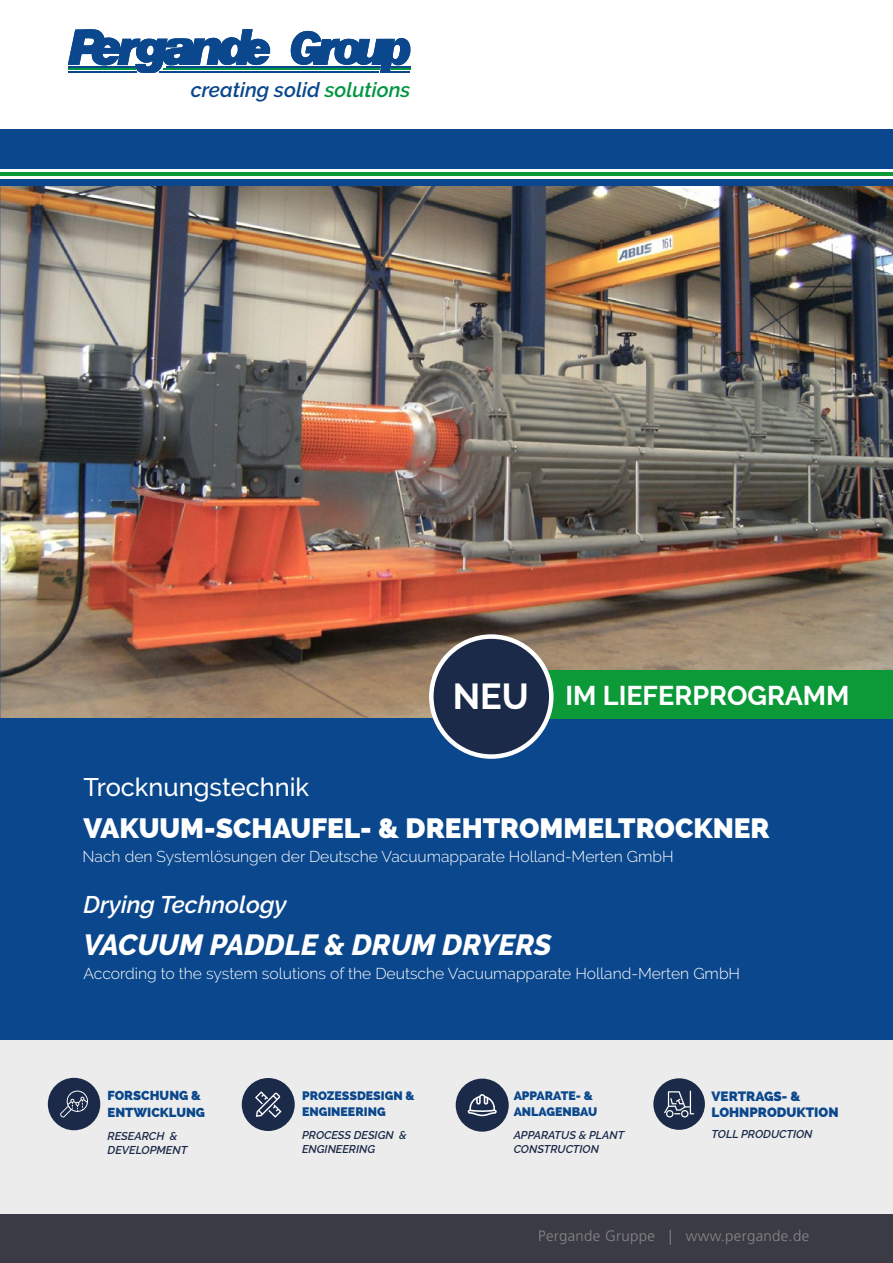
<style>
.page{position:relative;width:893px;height:1263px;background:#fff}
.page>*{position:absolute;margin:0;border:0;box-sizing:border-box;transform-origin:0 0}
.t1{font:italic 800 29.1px "Raleway";color:#fff}
.t2{font:800 28.05px "Raleway";color:#fff}
.t3{font:700 27px "Raleway";color:#fff}
.t4{font:500 25.35px "Raleway";color:#fff}
.t5{font:italic 600 24px "Raleway";color:#fff}
.t6{font:italic 600 20.55px "Raleway";color:#0a478c}
.t7{font:300 15.75px "Raleway";color:#fff}
.t8{font:300 15px "Frutiger LT Std";letter-spacing:.02em;color:#878787}
.t9{font:800 13.5px/16.2px "Raleway";color:#0a478c}
.t10{font:800 13.05px/16.2px "Raleway";color:#0a478c}
.t11{font:800 12.3px/16.2px "Raleway";color:#0a478c}
.t12{font:italic 600 11.25px/13.5px "Raleway";color:#1b2a49}
.s1{color:#009641}
.s2{font-size:36px}
</style>
<div class="page">
<img style="left:1px;top:186px;width:892px;height:533px">
<div style="left:0;top:791px;width:893px;height:472px;background:#ececec"></div>
<div style="left:0;top:129px;width:893px;height:57px;background:#0a478c"></div>
<div style="left:0;top:719px;width:893px;height:321px;background:#0a478c"></div>
<svg style="left:0;top:169px;width:893px;height:10px;background:#dcf0e2"></svg>
<hr style="left:0;top:172px;width:893px;height:3px;background:#0c9a39">
<div style="left:0;top:1214px;width:893px;height:49px;background:#3b3b45"></div>
<svg style="left:68px;top:29px;width:204px;height:44px"></svg>
<svg style="left:291px;top:31px;width:119px;height:42px"></svg>
<hr style="left:166px;top:66px;width:214px;height:1px;background:#0a478c">
<hr style="left:163px;top:69px;width:217px;height:1px;background:#009641">
<hr style="left:160px;top:71px;width:219px;height:1px;background:#0a478c">
<hr style="left:68px;top:66px;width:67px;height:1px;background:#0a478c">
<hr style="left:68px;top:69px;width:68px;height:1px;background:#009641">
<hr style="left:68px;top:71px;width:69px;height:1px;background:#0a478c">
<div style="left:48px;top:1078px;width:52px;height:52px;background:#1b2a49;border-radius:50%"></div>
<svg style="left:60px;top:1090px;width:28px;height:27px"></svg>
<div style="left:653px;top:1078px;width:52px;height:52px;background:#1b2a49;border-radius:50%"></div>
<svg style="left:664px;top:1090px;width:30px;height:27px"></svg>
<div style="left:456px;top:1078px;width:53px;height:54px;background:#1b2a49;border-radius:50%"></div>
<svg style="left:468px;top:1094px;width:29px;height:22px"></svg>
<div style="left:242px;top:1078px;width:53px;height:53px;background:#1b2a49;border-radius:50%"></div>
<svg style="left:255px;top:1091px;width:27px;height:27px"></svg>
<div style="left:526px;top:670px;width:367px;height:49px;background:#0c9a39"></div>
<div style="left:431px;top:637px;width:120px;height:119px;background:#1b2a49;border-radius:50%"></div>
<div style="left:429px;top:634px;width:124px;height:125px;border:4px solid #fff;border-radius:50%"></div>
<img style="left:0;top:186px;width:1px;height:615px">
<h3 class="t6" style="left:191px;top:78px;width:221px">creating solid <span class="s1">solutions</span></h3>
<h3 class="t3" style="left:453px;top:680px;width:398px"><span class="s2">NEU</span> IM LIEFERPROGRAMM</h3>
<h3 class="t4" style="left:83px;top:772px;width:227px">Trocknungstechnik</h3>
<h2 class="t2" style="left:83px;top:812px;width:688px">VAKUUM-SCHAUFEL- &amp; DREHTROMMELTROCKNER</h2>
<p class="t7" style="left:83px;top:847px;width:593px">Nach den Systemlösungen der Deutsche Vacuumapparate Holland-Merten GmbH</p>
<h3 class="t5" style="left:83px;top:890px;width:205px">Drying Technology</h3>
<h1 class="t1" style="left:83px;top:927px;width:469px">VACUUM PADDLE &amp; DRUM DRYERS</h1>
<p class="t7" style="left:83px;top:964px;width:658px">According to the system solutions of the Deutsche Vacuumapparate Holland-Merten GmbH</p>
<p class="t10" style="left:108px;top:1088px;width:99px">FORSCHUNG &amp;<br>ENTWICKLUNG</p>
<p class="t12" style="left:108px;top:1129px;width:81px">RESEARCH &amp;<br>DEVELOPMENT</p>
<p class="t11" style="left:302px;top:1087px;width:114px">PROZESSDESIGN &amp;<br>ENGINEERING</p>
<p class="t12" style="left:302px;top:1128px;width:106px">PROCESS DESIGN &amp;<br>ENGINEERING</p>
<p class="t11" style="left:514px;top:1087px;width:85px">APPARATE- &amp;<br>ANLAGENBAU</p>
<p class="t12" style="left:514px;top:1128px;width:112px">APPARATUS &amp; PLANT<br>CONSTRUCTION</p>
<p class="t9" style="left:712px;top:1088px;width:129px">VERTRAGS- &amp;<br>LOHNPRODUKTION</p>
<p class="t12" style="left:712px;top:1127px;width:103px">TOLL PRODUCTION</p>
<p class="t8" style="left:538px;top:1227px;width:272px">Pergande Gruppe | www.pergande.de</p>
</div>
